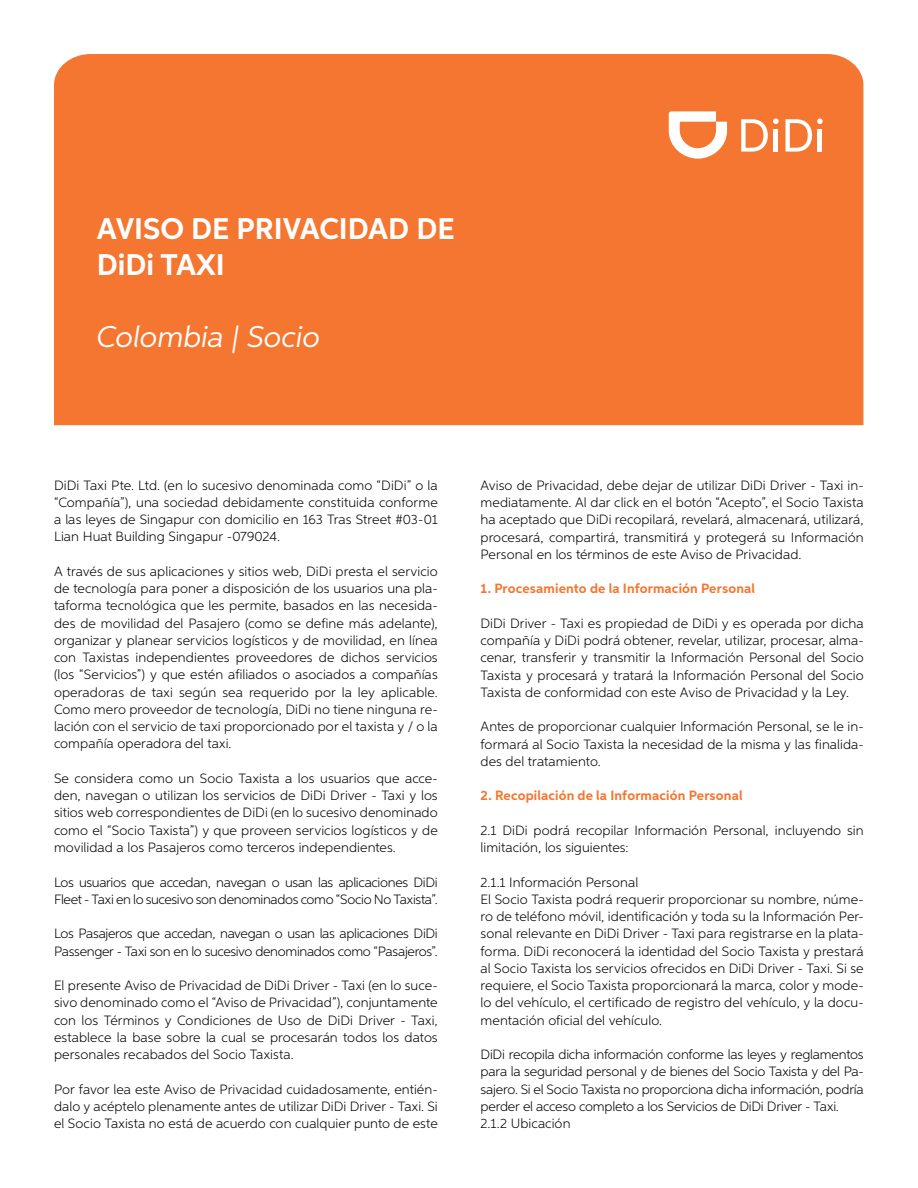
<style>
.page{position:relative;width:918px;height:1188px;background:#fff}
.page>*{position:absolute;margin:0;border:0;box-sizing:border-box;transform-origin:0 0}
.t1{font:700 30px/36px "Aspira";color:#fff}
.t2{font:italic 30px "Aspira";color:#fff}
.t3{font:300 13.5px/17.2px "Aspira";letter-spacing:.005em;color:#000;text-align:justify}
.t4{font:300 13.5px/17.2px "Aspira";letter-spacing:-.025em;color:#000}
.t5{font:700 13.5px "Aspira";letter-spacing:.01em;color:#f47630}
</style>
<div class="page">
<div style="left:54px;top:54px;width:809px;height:371px;background:#f47630"></div>
<svg style="left:669px;top:62px;width:175px;height:97px;background:#f58a4e"></svg>
<h1 class="t1" style="left:97px;top:211px;width:359px">AVISO DE PRIVACIDAD DE<br>DiDi TAXI</h1>
<h1 class="t2" style="left:97px;top:318px;width:225px">Colombia | Socio</h1>
<p class="t3" style="left:54px;top:476px;width:385px">DiDi Taxi Pte. Ltd. (en lo sucesivo denominada como “DiDi” o la “Compañía”), una sociedad debidamente constituida conforme a las leyes de Singapur con domicilio en 163 Tras Street #03-01<br>Lian Huat Building Singapur -079024.</p>
<p class="t3" style="left:54px;top:562px;width:385px">A través de sus aplicaciones y sitios web, DiDi presta el servicio de tecnología para poner a disposición de los usuarios una pla&shy;taforma tecnológica que les permite, basados en las necesida&shy;des de movilidad del Pasajero (como se define más adelante), organizar y planear servicios logísticos y de movilidad, en línea con Taxistas independientes proveedores de dichos servicios (los “Servicios”) y que estén afiliados o asociados a compañías operadoras de taxi según sea requerido por la ley aplicable.<br>Como mero proveedor de tecnología, DiDi no tiene ninguna re&shy;lación con el servicio de taxi proporcionado por el taxista y / o la compañía operadora del taxi.</p>
<p class="t3" style="left:54px;top:769px;width:385px">Se considera como un Socio Taxista a los usuarios que acce&shy;den, navegan o utilizan los servicios de DiDi Driver - Taxi y los sitios web correspondientes de DiDi (en lo sucesivo denominado como el “Socio Taxista”) y que proveen servicios logísticos y de movilidad a los Pasajeros como terceros independientes.</p>
<p class="t4" style="left:54px;top:873px;width:385px">Los usuarios que accedan, navegan o usan las aplicaciones DiDi<br>Fleet - Taxi en lo sucesivo son denominados como “Socio No Taxista”.</p>
<p class="t4" style="left:54px;top:925px;width:385px">Los Pasajeros que accedan, navegan o usan las aplicaciones DiDi<br>Passenger - Taxi son en lo sucesivo denominados como “Pasajeros”.</p>
<p class="t3" style="left:54px;top:976px;width:385px">El presente Aviso de Privacidad de DiDi Driver - Taxi (en lo suce&shy;sivo denominado como el “Aviso de Privacidad”), conjuntamente con los Términos y Condiciones de Uso de DiDi Driver - Taxi, establece la base sobre la cual se procesarán todos los datos personales recabados del Socio Taxista.</p>
<p class="t3" style="left:54px;top:1080px;width:385px">Por favor lea este Aviso de Privacidad cuidadosamente, entién&shy;dalo y acéptelo plenamente antes de utilizar DiDi Driver - Taxi. Si el Socio Taxista no está de acuerdo con cualquier punto de este</p>
<p class="t3" style="left:481px;top:476px;width:385px">Aviso de Privacidad, debe dejar de utilizar DiDi Driver - Taxi in&shy;mediatamente. Al dar click en el botón “Acepto”, el Socio Taxista ha aceptado que DiDi recopilará, revelará, almacenará, utilizará, procesará, compartirá, transmitirá y protegerá su Información Personal en los términos de este Aviso de Privacidad.</p>
<p class="t5" style="left:481px;top:580px;width:276px">1. Procesamiento de la Información Personal</p>
<p class="t3" style="left:481px;top:614px;width:385px">DiDi Driver - Taxi es propiedad de DiDi y es operada por dicha compañía y DiDi podrá obtener, revelar, utilizar, procesar, alma&shy;cenar, transferir y transmitir la Información Personal del Socio Taxista y procesará y tratará la Información Personal del Socio Taxista de conformidad con este Aviso de Privacidad y la Ley.</p>
<p class="t3" style="left:481px;top:718px;width:385px">Antes de proporcionar cualquier Información Personal, se le in&shy;formará al Socio Taxista la necesidad de la misma y las finalida&shy;des del tratamiento.</p>
<p class="t5" style="left:481px;top:787px;width:264px">2. Recopilación de la Información Personal</p>
<p class="t3" style="left:481px;top:821px;width:385px">2.1 DiDi podrá recopilar Información Personal, incluyendo sin limitación, los siguientes:</p>
<p class="t3" style="left:481px;top:873px;width:385px;text-align:left">2.1.1 Información Personal<br>El Socio Taxista podrá requerir proporcionar su nombre, núme&shy;ro de teléfono móvil, identificación y toda su la Información Per&shy;sonal relevante en DiDi Driver - Taxi para registrarse en la plata&shy;forma. DiDi reconocerá la identidad del Socio Taxista y prestará al Socio Taxista los servicios ofrecidos en DiDi Driver - Taxi. Si se requiere, el Socio Taxista proporcionará la marca, color y mode&shy;lo del vehículo, el certificado de registro del vehículo, y la docu&shy;mentación oficial del vehículo.</p>
<p class="t3" style="left:481px;top:1046px;width:385px;text-align:left">DiDi recopila dicha información conforme las leyes y reglamentos para la seguridad personal y de bienes del Socio Taxista y del Pa&shy;sajero. Si el Socio Taxista no proporciona dicha información, podría perder el acceso completo a los Servicios de DiDi Driver - Taxi.<br>2.1.2 Ubicación</p>
</div>
